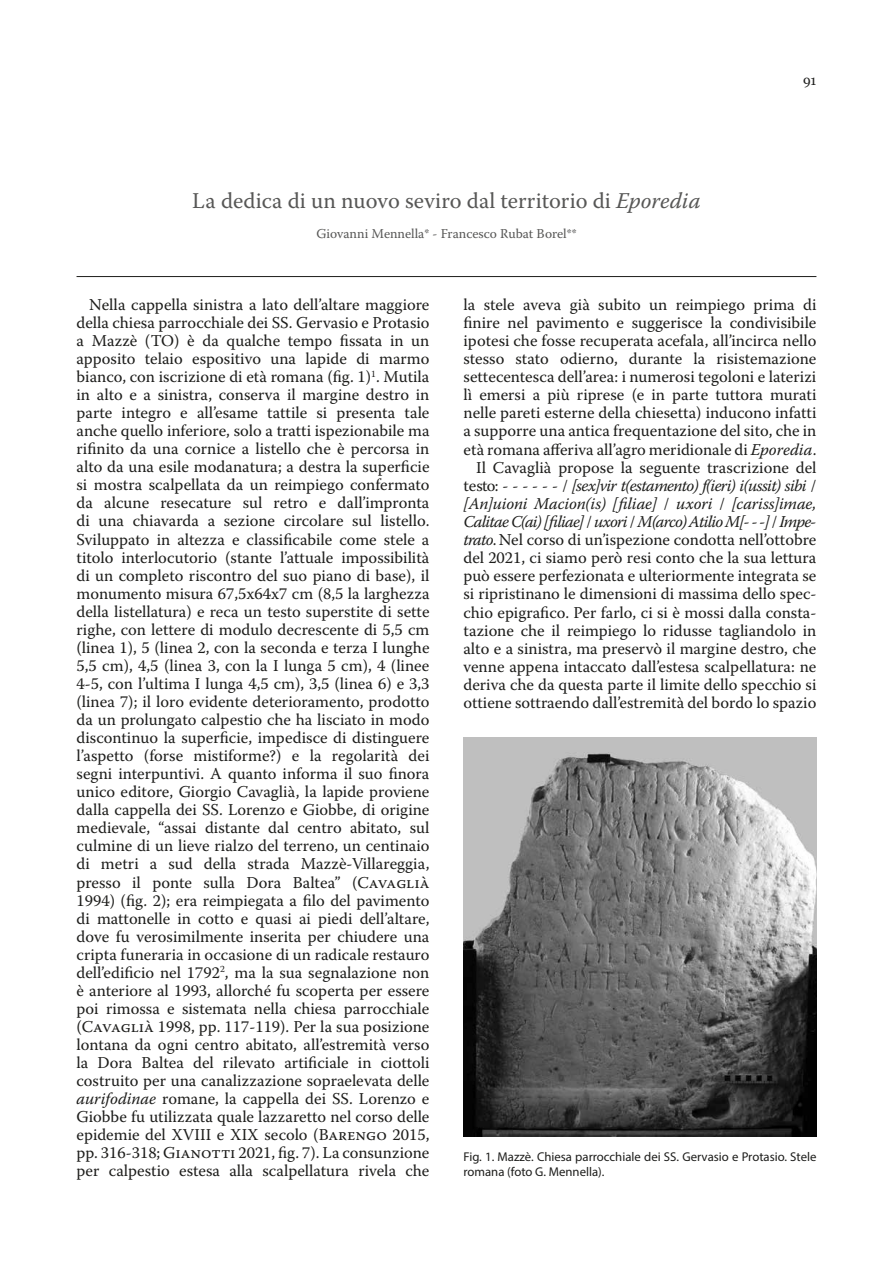
<style>
.page{position:relative;width:893px;height:1263px;background:#fff}
.page>*{position:absolute;margin:0;border:0;box-sizing:border-box;transform-origin:0 0}
.t1{font:22.5px "Warnock Pro";color:#575756}
.t2{font:16.5px/18px "Warnock Pro";color:#1d1d1b;text-align:justify}
.t3{font:13.5px "Warnock Pro";letter-spacing:-.005em;color:#575756}
.t4{font:13.5px "Georgia";color:#1d1d1b}
.t5{font:12.75px/15.3px "Myriad Pro";color:#1d1d1b}
.s1{font-style:italic}
</style>
<div class="page">
<hr style="left:77px;top:276px;width:739px;height:1px;background:#1d1d1b">
<img style="left:463px;top:737px;width:353px;height:400px">
<h1 class="t1" style="left:192px;top:187px;width:510px">La dedica di un nuovo seviro dal territorio di <span class="s1">Eporedia</span></h1>
<p class="t3" style="left:316px;top:225px;width:262px">Giovanni Mennella* - Francesco Rubat Borel**</p>
<p class="t4" style="left:803px;top:72px;width:15px">91</p>
<p class="t2" style="left:77px;top:295px;width:354px;text-indent:13px">Nella cappella sinistra a lato dell’altare maggiore della chiesa parrocchiale dei SS. Gervasio e Protasio a Mazzè (TO) è da qualche tempo fissata in un apposito telaio espositivo una lapide di marmo bianco, con iscrizione di età romana (fig. 1)<sup>1</sup>. Mutila in alto e a sinistra, conserva il margine destro in parte integro e all’esame tattile si presenta tale anche quello inferiore, solo a tratti ispezionabile ma rifinito da una cornice a listello che è percorsa in alto da una esile modanatura; a destra la superficie si mostra scalpellata da un reimpiego confermato da alcune resecature sul retro e dall’impronta di una chiavarda a sezione circolare sul listello.<br>Sviluppato in altezza e classificabile come stele a titolo interlocutorio (stante l’attuale impossibilità di un completo riscontro del suo piano di base), il monumento misura 67,5x64x7 cm (8,5 la larghezza della listellatura) e reca un testo superstite di sette righe, con lettere di modulo decrescente di 5,5 cm (linea 1), 5 (linea 2, con la seconda e terza I lunghe 5,5 cm), 4,5 (linea 3, con la I lunga 5 cm), 4 (linee 4-5, con l’ultima I lunga 4,5 cm), 3,5 (linea 6) e 3,3 (linea 7); il loro evidente deterioramento, prodotto da un prolungato calpestio che ha lisciato in modo discontinuo la superficie, impedisce di distinguere l’aspetto (forse mistiforme?) e la regolarità dei segni interpuntivi. A quanto informa il suo finora unico editore, Giorgio Cavaglià, la lapide proviene dalla cappella dei SS. Lorenzo e Giobbe, di origine medievale, “assai distante dal centro abitato, sul culmine di un lieve rialzo del terreno, un centinaio di metri a sud della strada Mazzè-Villareggia, presso il ponte sulla Dora Baltea” (Cavaglià 1994) (fig. 2); era reimpiegata a filo del pavimento di mattonelle in cotto e quasi ai piedi dell’altare, dove fu verosimilmente inserita per chiudere una cripta funeraria in occasione di un radicale restauro dell’edificio nel 1792<sup>2</sup>, ma la sua segnalazione non è anteriore al 1993, allorché fu scoperta per essere poi rimossa e sistemata nella chiesa parrocchiale (Cavaglià 1998, pp. 117-119). Per la sua posizione lontana da ogni centro abitato, all’estremità verso la Dora Baltea del rilevato artificiale in ciottoli costruito per una canalizzazione sopraelevata delle <span class="s1">aurifodinae</span> romane, la cappella dei SS. Lorenzo e Giobbe fu utilizzata quale lazzaretto nel corso delle epidemie del XVIII e XIX secolo (Barengo 2015, pp. 316-318; Gianotti 2021, fig. 7). La consunzione per calpestio estesa alla scalpellatura rivela che</p>
<p class="t2" style="left:463px;top:295px;width:354px;text-align:right">la stele aveva già subito un reimpiego prima di finire nel pavimento e suggerisce la condivisibile ipotesi che fosse recuperata acefala, all’incirca nello stesso stato odierno, durante la risistemazione settecentesca dell’area: i numerosi tegoloni e laterizi lì emersi a più riprese (e in parte tuttora murati nelle pareti esterne della chiesetta) inducono infatti a supporre una antica frequentazione del sito, che in età romana afferiva all’agro meridionale di <span class="s1">Eporedia</span>.<br>Il Cavaglià propose la seguente trascrizione del testo: - - - - - - / <span class="s1">[sex]vir t(estamento) f(ieri) i(ussit) sibi</span> / <span class="s1">[An]uioni Macion(is) [filiae]</span> / <span class="s1">uxori</span> / <span class="s1">[cariss]imae, Calitae C(ai) [filiae]</span> / <span class="s1">uxori</span> / <span class="s1">M(arco) Atilio M[- - -]</span> / <span class="s1">Impe&shy;trato</span>. Nel corso di un’ispezione condotta nell’ottobre del 2021, ci siamo però resi conto che la sua lettura può essere perfezionata e ulteriormente integrata se si ripristinano le dimensioni di massima dello spec&shy;chio epigrafico. Per farlo, ci si è mossi dalla consta&shy;tazione che il reimpiego lo ridusse tagliandolo in alto e a sinistra, ma preservò il margine destro, che venne appena intaccato dall’estesa scalpellatura: ne deriva che da questa parte il limite dello specchio si ottiene sottraendo dall’estremità del bordo lo spazio</p>
<p class="t5" style="left:463px;top:1149px;width:354px">Fig. 1. Mazzè. Chiesa parrocchiale dei SS. Gervasio e Protasio. Stele romana (foto G. Mennella).</p>
</div>
